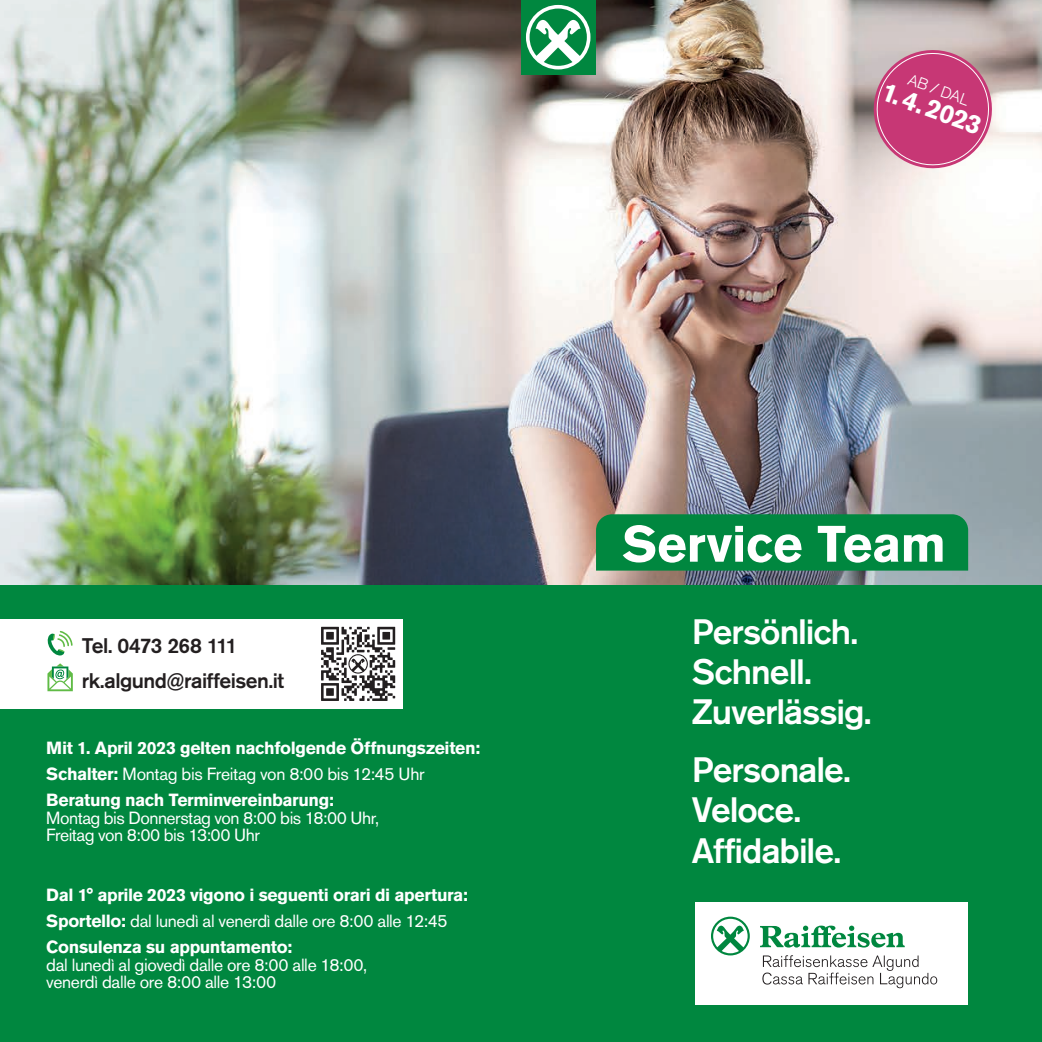
<style>
.page{position:relative;width:1042px;height:1042px;background:#fff}
.page>*{position:absolute;margin:0;border:0;box-sizing:border-box;transform-origin:0 0}
.t1{font:700 50.75px "Akzidenz Grotesk BQ";letter-spacing:-.01em;color:#fff}
.t2{font:500 35px/40.2px "Akzidenz Grotesk BQ";letter-spacing:-.03em;color:#fff}
.t3{font:700 26.25px "Akzidenz Grotesk BQ";color:#fff}
.t4{font:500 21px/35px "Akzidenz Grotesk BQ";letter-spacing:-.025em;color:#231f20}
.t5{font:700 17.5px/26.2px "Akzidenz Grotesk BQ";letter-spacing:-.02em;color:#fff}
.t6{font:17.5px/17.5px "Akzidenz Grotesk BQ";letter-spacing:-.02em;color:#fff}
.t7{font:300 15.75px "Akzidenz Grotesk BQ";color:#fff}
.s1{font-weight:400}
</style>
<div class="page">
<img style="left:0;top:0;width:1042px;height:585px">
<div style="left:0;top:585px;width:1042px;height:457px;background:#00873f"></div>
<div style="left:521px;top:0;width:74px;height:74px;background:#00873f"></div>
<div style="left:596px;top:514px;width:372px;height:56px;background:#00873f"></div>
<div style="left:694px;top:902px;width:273px;height:103px;background:#fff"></div>
<svg style="left:760px;top:925px;width:145px;height:22px"></svg>
<svg style="left:711px;top:916px;width:39px;height:39px"></svg>
<svg style="left:762px;top:955px;width:175px;height:33px"></svg>
<div style="left:0;top:619px;width:393px;height:90px;background:#fff"></div>
<svg style="left:47px;top:631px;width:26px;height:25px"></svg>
<div style="left:313px;top:619px;width:90px;height:90px;background:#fff"></div>
<svg style="left:321px;top:627px;width:74px;height:74px"></svg>
<svg style="left:47px;top:663px;width:26px;height:28px"></svg>
<svg style="left:866px;top:42px;width:133px;height:134px;background:#cd7498"></svg>
<svg style="left:520px;top:0;width:70px;height:69px"></svg>
<p class="t7" style="left:912px;top:71px;width:65px;rotate:20deg">AB / DAL</p>
<h3 class="t3" style="left:888px;top:76px;width:105px;rotate:20deg">1. 4.2023</h3>
<p class="t4" style="left:82px;top:628px;width:204px">Tel. 0473 268 111 rk.algund@raiffeisen.it</p>
<p class="t5" style="left:46px;top:734px;width:435px">Mit 1. April 2023 gelten nachfolgende Öffnungszeiten:<br>Schalter: <span class="s1">Montag bis Freitag von 8:00 bis 12:45 Uhr<br></span>Beratung nach Terminvereinbarung:</p>
<p class="t6" style="left:46px;top:809px;width:334px">Montag bis Donnerstag von 8:00 bis 18:00 Uhr,<br>Freitag von 8:00 bis 13:00 Uhr</p>
<p class="t5" style="left:46px;top:881px;width:423px">Dal 1° aprile 2023 vigono i seguenti orari di apertura:<br>Sportello: <span class="s1">dal lunedì al venerdì dalle ore 8:00 alle 12:45<br></span>Consulenza su appuntamento:</p>
<p class="t6" style="left:46px;top:956px;width:322px">dal lunedì al giovedì dalle ore 8:00 alle 18:00, venerdì dalle ore 8:00 alle 13:00</p>
<h1 class="t1" style="left:622px;top:515px;width:325px">Service Team</h1>
<h2 class="t2" style="left:692px;top:611px;width:181px">Persönlich.<br>Schnell.<br>Zuverlässig.</h2>
<h2 class="t2" style="left:692px;top:749px;width:160px">Personale.<br>Veloce.<br>Affidabile.</h2>
</div>
